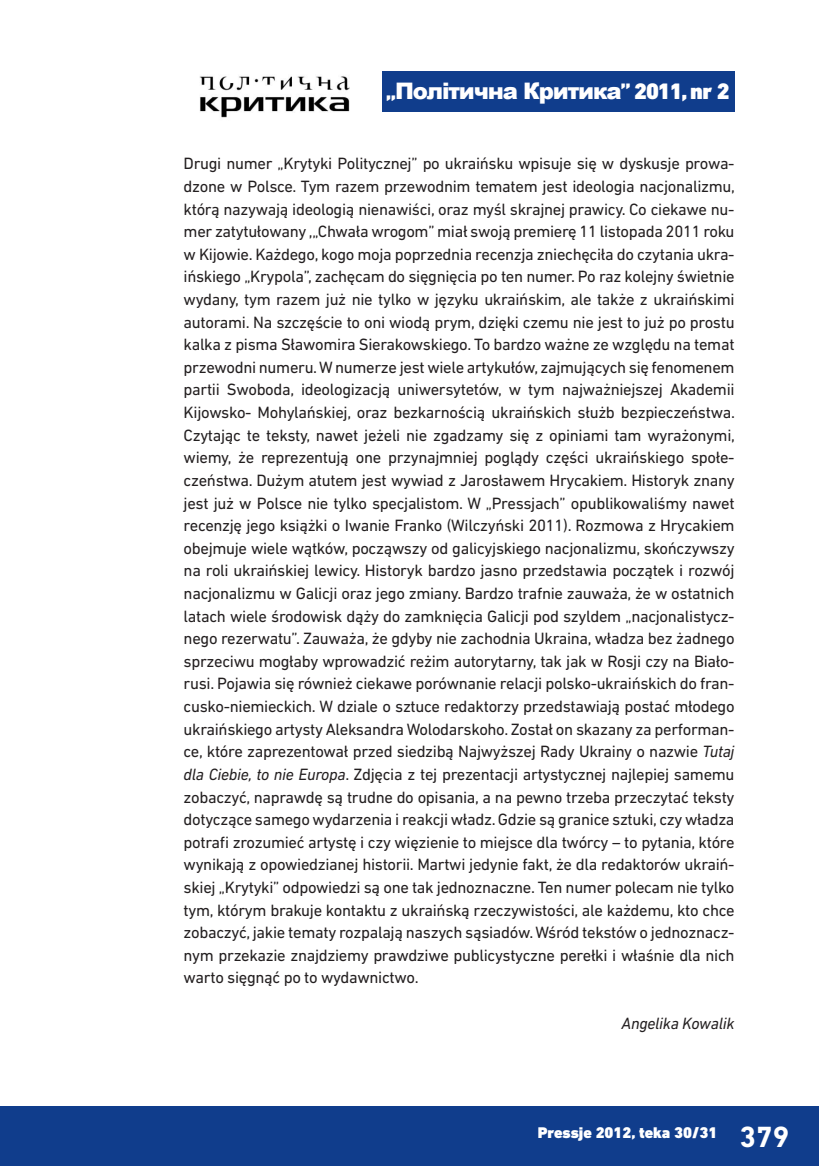
<style>
.page{position:relative;width:819px;height:1166px;background:#fff}
.page>*{position:absolute;margin:0;border:0;box-sizing:border-box;transform-origin:0 0}
.t1{font:700 29.75px "DIN Next LT Pro";color:#fff}
._3_Text_glowny{font:900 22.75px "Arial";letter-spacing:-.05em;color:#fff}
._3_Text_glowny-2{font:16.62px/22.6px "DIN Next LT Pro";letter-spacing:-.02em;color:#231f20;text-align:justify}
._3_Text_glowny-3{font:italic 16.62px "DIN Next LT Pro";letter-spacing:-.02em;color:#231f20}
._3_Tytul_rozdzialu_w{font:900 15.75px "DIN Next LT Pro";color:#fff}
.s1{font-family:"DIN Next LT Pro"}
.s2{font-style:italic}
</style>
<div class="page">
<div style="left:0;top:1106px;width:819px;height:60px;background:#103d8c"></div>
<div style="left:382px;top:71px;width:352px;height:40px;background:#103d8c"></div>
<img style="left:199px;top:76px;width:151px;height:42px">
<p class="_3_Text_glowny" style="left:385px;top:74px;width:346px"><span class="s1">„</span>Політична Критика<span class="s1">” 2011, nr 2</span></p>
<p class="_3_Text_glowny-2" style="left:184px;top:152px;width:553px">Drugi numer „Krytyki Politycznej” po ukraińsku wpisuje się w dyskusje prowa&shy;dzone w Polsce. Tym razem przewodnim tematem jest ideologia nacjonalizmu, którą nazywają ideologią nienawiści, oraz myśl skrajnej prawicy. Co ciekawe nu&shy;mer zatytułowany ,„Chwała wrogom” miał swoją premierę 11 listopada 2011 roku w Kijowie. Każdego, kogo moja poprzednia recenzja zniechęciła do czytania ukra&shy;ińskiego „Krypola”, zachęcam do sięgnięcia po ten numer. Po raz kolejny świetnie wydany, tym razem już nie tylko w języku ukraińskim, ale także z ukraińskimi autorami. Na szczęście to oni wiodą prym, dzięki czemu nie jest to już po prostu kalka z pisma Sławomira Sierakowskiego. To bardzo ważne ze względu na temat przewodni numeru. W numerze jest wiele artykułów, zajmujących się fenomenem partii Swoboda, ideologizacją uniwersytetów, w tym najważniejszej Akademii Kijowsko- Mohylańskiej, oraz bezkarnością ukraińskich służb bezpieczeństwa.<br>Czytając te teksty, nawet jeżeli nie zgadzamy się z opiniami tam wyrażonymi, wiemy, że reprezentują one przynajmniej poglądy części ukraińskiego społe&shy;czeństwa. Dużym atutem jest wywiad z Jarosławem Hrycakiem. Historyk znany jest już w Polsce nie tylko specjalistom. W „Pressjach” opublikowaliśmy nawet recenzję jego książki o Iwanie Franko (Wilczyński 2011). Rozmowa z Hrycakiem obejmuje wiele wątków, począwszy od galicyjskiego nacjonalizmu, skończywszy na roli ukraińskiej lewicy. Historyk bardzo jasno przedstawia początek i rozwój nacjonalizmu w Galicji oraz jego zmiany. Bardzo trafnie zauważa, że w ostatnich latach wiele środowisk dąży do zamknięcia Galicji pod szyldem „nacjonalistycz&shy;nego rezerwatu”. Zauważa, że gdyby nie zachodnia Ukraina, władza bez żadnego sprzeciwu mogłaby wprowadzić reżim autorytarny, tak jak w Rosji czy na Biało&shy;rusi. Pojawia się również ciekawe porównanie relacji polsko-ukraińskich do fran&shy;cusko-niemieckich. W dziale o sztuce redaktorzy przedstawiają postać młodego ukraińskiego artysty Aleksandra Wolodarskoho. Został on skazany za performan&shy;ce, które zaprezentował przed siedzibą Najwyższej Rady Ukrainy o nazwie <span class="s2">Tutaj dla Ciebie, to nie Europa</span>. Zdjęcia z tej prezentacji artystycznej najlepiej samemu zobaczyć, naprawdę są trudne do opisania, a na pewno trzeba przeczytać teksty dotyczące samego wydarzenia i reakcji władz. Gdzie są granice sztuki, czy władza potrafi zrozumieć artystę i czy więzienie to miejsce dla twórcy – to pytania, które wynikają z opowiedzianej historii. Martwi jedynie fakt, że dla redaktorów ukraiń&shy;skiej „Krytyki” odpowiedzi są one tak jednoznaczne. Ten numer polecam nie tylko tym, którym brakuje kontaktu z ukraińską rzeczywistości, ale każdemu, kto chce zobaczyć, jakie tematy rozpalają naszych sąsiadów. Wśród tekstów o jednoznacz&shy;nym przekazie znajdziemy prawdziwe publicystyczne perełki i właśnie dla nich warto sięgnąć po to wydawnictwo.</p>
<p class="_3_Text_glowny-3" style="left:621px;top:1013px;width:114px">Angelika Kowalik</p>
<p class="_3_Tytul_rozdzialu_w" style="left:537px;top:1123px;width:181px">Pressje 2012, teka 30/31</p>
<p class="t1" style="left:739px;top:1120px;width:51px">379</p>
</div>
